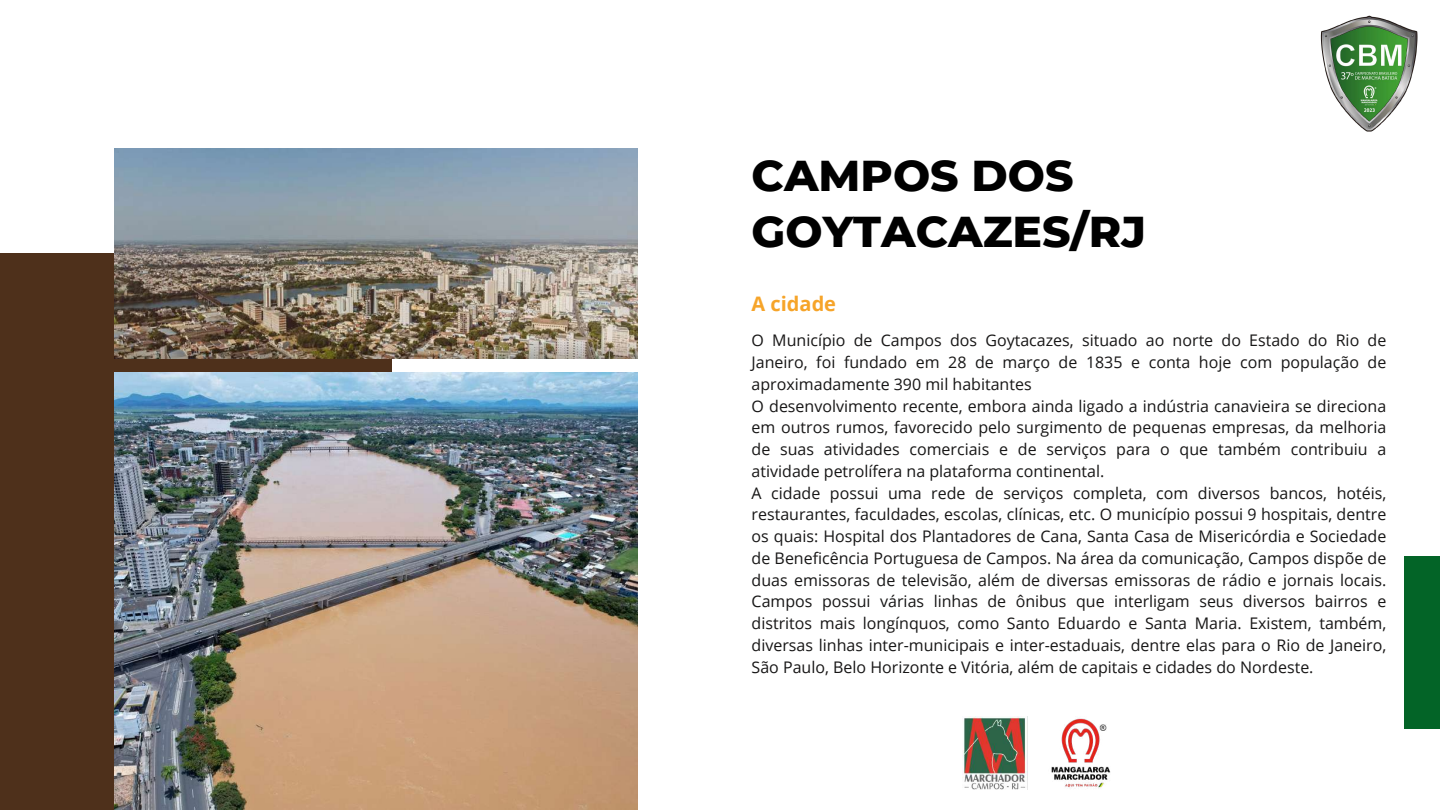
<style>
.page{position:relative;width:1440px;height:810px;background:#fff}
.page>*{position:absolute;margin:0;border:0;box-sizing:border-box;transform-origin:0 0}
.t1{font:800 44px/56.2px "Montserrat";color:#000}
.t2{font:700 20px "Open Sans";color:#f6a429}
.t3{font:16px/21.8px "Open Sans";color:#171616}
</style>
<div class="page">
<div style="left:1404px;top:556px;width:36px;height:173px;background:#036427"></div>
<div style="left:0;top:254px;width:391px;height:556px;background:#4e301b"></div>
<img style="left:114px;top:149px;width:524px;height:210px">
<img style="left:114px;top:373px;width:524px;height:437px">
<img style="left:962px;top:716px;width:65px;height:74px">
<img style="left:1051px;top:718px;width:60px;height:71px">
<img style="left:1320px;top:15px;width:98px;height:117px">
<h1 class="t1" style="left:752px;top:147px;width:396px">CAMPOS DOS<br>GOYTACAZES/RJ</h1>
<p class="t2" style="left:752px;top:290px;width:86px">A cidade</p>
<p class="t3" style="left:752px;top:329px;width:636px">O Município de Campos dos Goytacazes, situado ao norte do Estado do Rio de Janeiro, foi fundado em 28 de março de 1835 e conta hoje com população de aproximadamente 390 mil habitantes<br>O desenvolvimento recente, embora ainda ligado a indústria canavieira se direciona em outros rumos, favorecido pelo surgimento de pequenas empresas, da melhoria de suas atividades comerciais e de serviços para o que também contribuiu a atividade petrolífera na plataforma continental.<br>A cidade possui uma rede de serviços completa, com diversos bancos, hotéis, restaurantes, faculdades, escolas, clínicas, etc. O município possui 9 hospitais, dentre os quais: Hospital dos Plantadores de Cana, Santa Casa de Misericórdia e Sociedade de Beneficência Portuguesa de Campos. Na área da comunicação, Campos dispõe de duas emissoras de televisão, além de diversas emissoras de rádio e jornais locais.<br>Campos possui várias linhas de ônibus que interligam seus diversos bairros e distritos mais longínquos, como Santo Eduardo e Santa Maria. Existem, também, diversas linhas inter-municipais e inter-estaduais, dentre elas para o Rio de Janeiro, São Paulo, Belo Horizonte e Vitória, além de capitais e cidades do Nordeste.</p>
</div>
